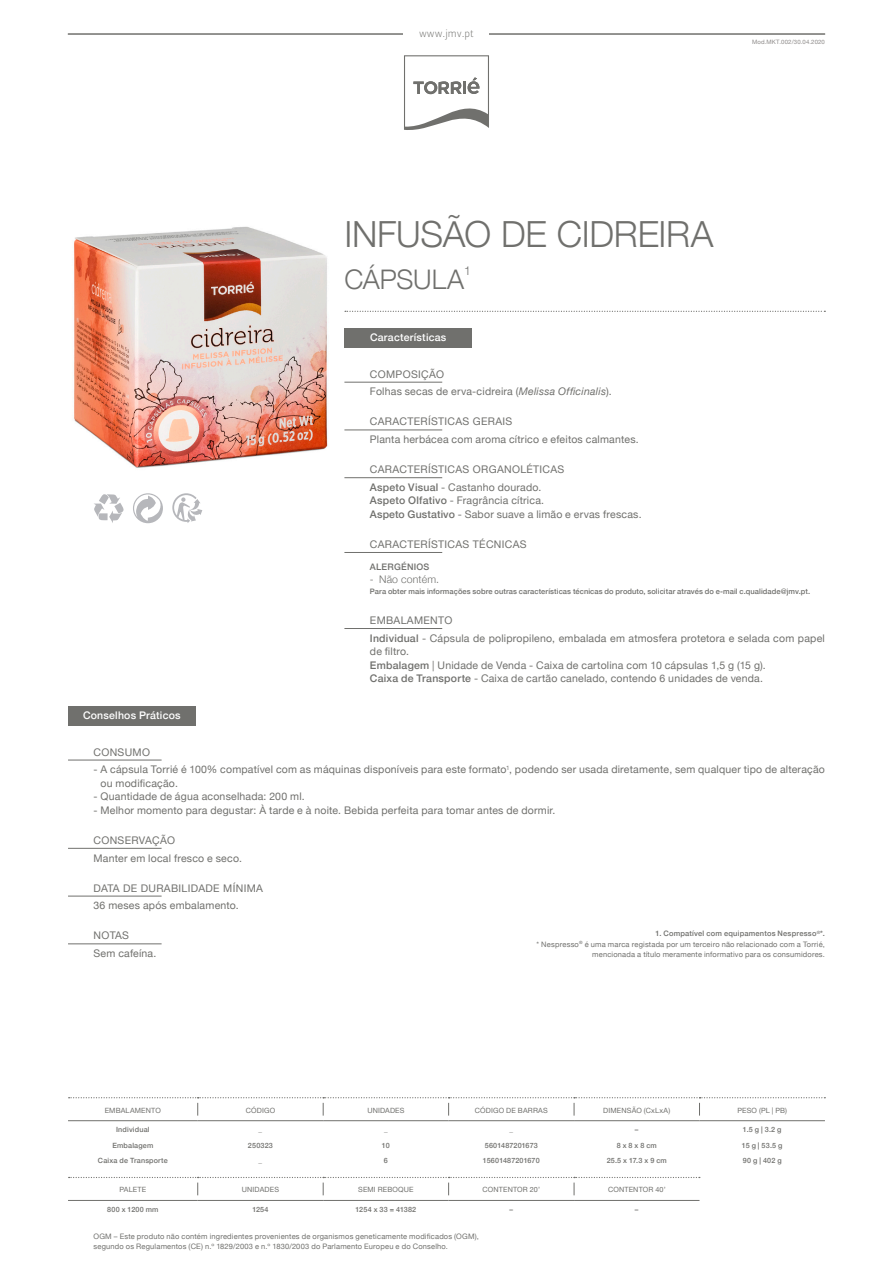
<style>
.page{position:relative;width:893px;height:1263px;background:#fff}
.page>*{position:absolute;margin:0;border:0;box-sizing:border-box;transform-origin:0 0}
.PS___Titulos___Produ{font:300 36px "Helvetica Neue";letter-spacing:-.01em;color:#70706d}
.PS___Titulos___Produ-2{font:300 27px "Helvetica Neue";letter-spacing:-.005em;color:#70706d}
.PS___Titulos___Produ-3{font:300 12.3px "Helvetica Neue";color:#70706d}
.PS___Texto_Geral__Id{font:10.5px/13.5px "Helvetica Neue";letter-spacing:.02em;color:#70706d}
.PS___Titulos___Regua{font:10.5px "Helvetica Neue";letter-spacing:.03em;color:#70706d}
.PS___Titulos___Caixa{font:500 10.5px "Helvetica Neue";letter-spacing:.02em;color:#fff}
.t1{font:300 10.5px "Helvetica Neue";letter-spacing:.02em;color:#70706d}
.t2{font:10.5px "Leitura Sans Grot 1";color:#70706d}
.PS___Texto_Geral___M{font:500 9px "Helvetica Neue";letter-spacing:.025em;color:#70706d}
.t3{font:7.5px/10.5px "Helvetica Neue";letter-spacing:.025em;color:#70706d}
.PS___Texto_Geral__Id-2{font:500 7.5px "Helvetica Neue";letter-spacing:.01em;color:#70706d}
.PS___Tabelas___Texto{font:500 7.2px "Helvetica Neue";letter-spacing:.025em;color:#70706d}
.PS___Tabelas___First{font:7.2px "Helvetica Neue";letter-spacing:.025em;color:#70706d}
.PS___Tabelas___Notas{font:6px "Helvetica Neue";letter-spacing:.025em;color:#8d8a89}
.s1{font-style:italic}
.s2{font-weight:500}
</style>
<div class="page">
<img style="left:74px;top:226px;width:254px;height:298px">
<svg style="left:345px;top:311px;width:480px;height:1px"></svg>
<hr style="left:344px;top:382px;width:98px;height:1px;background:#70706d">
<hr style="left:344px;top:430px;width:98px;height:1px;background:#70706d">
<hr style="left:344px;top:477px;width:98px;height:1px;background:#70706d">
<hr style="left:344px;top:552px;width:98px;height:1px;background:#70706d">
<hr style="left:344px;top:628px;width:98px;height:1px;background:#70706d">
<hr style="left:68px;top:760px;width:94px;height:1px;background:#70706d">
<hr style="left:68px;top:848px;width:94px;height:1px;background:#70706d">
<hr style="left:68px;top:896px;width:94px;height:1px;background:#70706d">
<hr style="left:68px;top:943px;width:94px;height:1px;background:#70706d">
<div style="left:344px;top:328px;width:128px;height:20px;background:#70706d"></div>
<div style="left:68px;top:706px;width:128px;height:19px;background:#70706d"></div>
<hr style="left:68px;top:1120px;width:130px;height:1px;background:#70706d">
<hr style="left:198px;top:1120px;width:125px;height:1px;background:#70706d">
<hr style="left:323px;top:1120px;width:126px;height:1px;background:#70706d">
<hr style="left:449px;top:1120px;width:125px;height:1px;background:#70706d">
<hr style="left:574px;top:1120px;width:125px;height:1px;background:#70706d">
<hr style="left:699px;top:1120px;width:126px;height:1px;background:#70706d">
<svg style="left:69px;top:1097px;width:756px;height:18px"></svg>
<hr style="left:68px;top:1200px;width:130px;height:1px;background:#70706d">
<hr style="left:198px;top:1200px;width:125px;height:1px;background:#70706d">
<hr style="left:323px;top:1200px;width:126px;height:1px;background:#70706d">
<hr style="left:449px;top:1200px;width:125px;height:1px;background:#70706d">
<hr style="left:574px;top:1200px;width:125px;height:1px;background:#70706d">
<svg style="left:69px;top:1177px;width:631px;height:18px"></svg>
<hr style="left:68px;top:34px;width:336px;height:1px;background:#70706d">
<hr style="left:487px;top:34px;width:338px;height:1px;background:#70706d">
<div style="left:404px;top:17px;width:85px;height:34px;background:#fff"></div>
<svg style="left:404px;top:55px;width:85px;height:75px"></svg>
<svg style="left:133px;top:493px;width:30px;height:30px"></svg>
<svg style="left:94px;top:494px;width:30px;height:29px"></svg>
<svg style="left:172px;top:493px;width:30px;height:30px"></svg>
<p class="t2" style="left:419px;top:27px;width:56px">www.jmv.pt</p>
<p class="PS___Tabelas___Notas" style="left:752px;top:39px;width:74px">Mod.M KT.002/30.04.2020</p>
<p class="PS___Titulos___Produ" style="left:344px;top:213px;width:370px">INFUSÃO DE CIDREIRA</p>
<p class="PS___Titulos___Produ-2" style="left:344px;top:263px;width:121px">CÁPSULA</p>
<p class="PS___Titulos___Produ-3" style="left:464px;top:263px;width:8px">1</p>
<p class="PS___Titulos___Caixa" style="left:370px;top:329px;width:78px">Características</p>
<p class="PS___Titulos___Regua" style="left:370px;top:368px;width:76px">Composição</p>
<p class="PS___Texto_Geral__Id" style="left:370px;top:385px;width:243px">Folhas secas de erva-cidreira (<span class="s1">Melissa Officinalis</span>).</p>
<p class="PS___Titulos___Regua" style="left:370px;top:415px;width:144px">Características Gerais</p>
<p class="PS___Texto_Geral__Id" style="left:370px;top:432px;width:270px">Planta herbácea com aroma cítrico e efeitos calmantes.</p>
<p class="PS___Titulos___Regua" style="left:370px;top:463px;width:196px">Características Organoléticas</p>
<p class="PS___Texto_Geral__Id" style="left:370px;top:480px;width:173px"><span class="s2">Aspeto Visual</span> - Castanho dourado.</p>
<p class="PS___Texto_Geral__Id" style="left:370px;top:494px;width:176px"><span class="s2">Aspeto Olfativo</span> - Fragrância cítrica.</p>
<p class="PS___Texto_Geral__Id" style="left:370px;top:507px;width:273px"><span class="s2">Aspeto Gustativo</span> - Sabor suave a limão e ervas frescas.</p>
<p class="PS___Titulos___Regua" style="left:370px;top:538px;width:158px">Características Téc nicas</p>
<p class="PS___Texto_Geral___M" style="left:370px;top:559px;width:61px">ALERGÉNIOS</p>
<p class="t1" style="left:370px;top:573px;width:71px">- Não contém.</p>
<p class="PS___Texto_Geral__Id-2" style="left:370px;top:585px;width:442px">Para obter mais informações sobre outras características técnicas do produto, solicitar através do e-mail c.qualidade@jmv.pt.</p>
<p class="PS___Titulos___Regua" style="left:370px;top:614px;width:33px">EM BALAMENTO</p>
<p class="PS___Texto_Geral__Id" style="left:370px;top:631px;width:456px"><span class="s2">Individual</span> - Cápsula de polipropileno, embalada em atmosfera protetora e selada com papel de filtro.</p>
<p class="PS___Texto_Geral__Id" style="left:370px;top:658px;width:397px"><span class="s2">Embalagem</span> | Unidade de Venda - Caixa de cartolina com 10 cápsulas 1,5 g (15 g).</p>
<p class="PS___Texto_Geral__Id" style="left:370px;top:672px;width:395px"><span class="s2">Caixa de Transporte</span> - Caixa de cartão canelado, contendo 6 unidades de venda.</p>
<p class="PS___Titulos___Caixa" style="left:83px;top:707px;width:99px">Conselhos Práticos</p>
<p class="PS___Titulos___Regua" style="left:94px;top:745px;width:58px">Consu mo</p>
<p class="PS___Texto_Geral__Id" style="left:101px;top:763px;width:726px;text-indent:-7px">- A cápsula Torrié é 100% compatível com as máquinas disponíveis para este formato<sup>1</sup>, podendo ser usada diretamente, sem qualquer tipo de alteração ou modificação.</p>
<p class="PS___Texto_Geral__Id" style="left:94px;top:790px;width:213px">- Quantidade de água aconselhada: 200 ml.</p>
<p class="PS___Texto_Geral__Id" style="left:94px;top:803px;width:463px">- M elhor momento para degustar: À tarde e à noite. Bebida perfeita para tomar antes de dormir.</p>
<p class="PS___Titulos___Regua" style="left:94px;top:834px;width:83px">Conservação</p>
<p class="PS___Texto_Geral__Id" style="left:94px;top:851px;width:150px">M anter em local fresco e seco.</p>
<p class="PS___Titulos___Regua" style="left:94px;top:881px;width:171px">Data de Du rabilidade M ínima</p>
<p class="PS___Texto_Geral__Id" style="left:94px;top:899px;width:147px">36 meses após embalamento.</p>
<p class="PS___Titulos___Regua" style="left:94px;top:929px;width:8px">NOTAS</p>
<p class="PS___Texto_Geral__Id" style="left:94px;top:946px;width:64px">Sem cafeína.</p>
<p class="PS___Texto_Geral__Id-2" style="left:655px;top:927px;width:171px">1. Compatível com equipamentos Nespresso<sup>®</sup>*.</p>
<p class="t3" style="left:537px;top:938px;width:290px">* Nespresso<sup>®</sup> é uma marca registada por um terceiro não relacionado com a Torrié,</p>
<p class="t3" style="left:592px;top:949px;width:234px">mencionada a título meramente informativo para os consumidores.</p>
<p class="PS___Tabelas___First" style="left:105px;top:1106px;width:58px">Embalamento</p>
<p class="PS___Tabelas___First" style="left:246px;top:1106px;width:31px">Código</p>
<p class="PS___Tabelas___First" style="left:367px;top:1106px;width:39px">Unidades</p>
<p class="PS___Tabelas___First" style="left:475px;top:1106px;width:74px">Código de Barras</p>
<p class="PS___Tabelas___First" style="left:603px;top:1106px;width:11px">DIMENSÃO</p>
<p class="PS___Tabelas___First" style="left:644px;top:1106px;width:28px">(CxLxA)</p>
<p class="PS___Tabelas___First" style="left:738px;top:1106px;width:6px">PESO</p>
<p class="PS___Tabelas___First" style="left:759px;top:1106px;width:29px">(PL | PB)</p>
<p class="PS___Tabelas___Texto" style="left:116px;top:1123px;width:35px">Individual</p>
<p class="PS___Tabelas___Texto" style="left:259px;top:1123px;width:5px">_</p>
<p class="PS___Tabelas___Texto" style="left:384px;top:1123px;width:5px">_</p>
<p class="PS___Tabelas___Texto" style="left:509px;top:1123px;width:5px">_</p>
<p class="PS___Tabelas___Texto" style="left:635px;top:1123px;width:5px">–</p>
<p class="PS___Tabelas___Texto" style="left:743px;top:1123px;width:40px">1.5 g | 3.2 g</p>
<p class="PS___Tabelas___Texto" style="left:112px;top:1139px;width:43px">Embalagem</p>
<p class="PS___Tabelas___Texto" style="left:248px;top:1139px;width:26px">250323</p>
<p class="PS___Tabelas___Texto" style="left:382px;top:1139px;width:9px">10</p>
<p class="PS___Tabelas___Texto" style="left:485px;top:1139px;width:54px">5601487201673</p>
<p class="PS___Tabelas___Texto" style="left:617px;top:1139px;width:42px">8 x 8 x 8 cm</p>
<p class="PS___Tabelas___Texto" style="left:742px;top:1139px;width:42px">15 g | 53.5 g</p>
<p class="PS___Tabelas___Texto" style="left:98px;top:1155px;width:71px">Caixa de Transporte</p>
<p class="PS___Tabelas___Texto" style="left:259px;top:1155px;width:5px">_</p>
<p class="PS___Tabelas___Texto" style="left:384px;top:1155px;width:6px">6</p>
<p class="PS___Tabelas___Texto" style="left:483px;top:1155px;width:58px">15601487201670</p>
<p class="PS___Tabelas___Texto" style="left:607px;top:1155px;width:62px">25.5 x 17.3 x 9 cm</p>
<p class="PS___Tabelas___Texto" style="left:743px;top:1155px;width:40px">90 g | 402 g</p>
<p class="PS___Tabelas___First" style="left:119px;top:1185px;width:28px">Palete</p>
<p class="PS___Tabelas___First" style="left:242px;top:1185px;width:39px">Unidades</p>
<p class="PS___Tabelas___First" style="left:358px;top:1185px;width:57px">Semi Reboqu e</p>
<p class="PS___Tabelas___First" style="left:483px;top:1185px;width:12px">CONTENTOR</p>
<p class="PS___Tabelas___First" style="left:530px;top:1185px;width:12px">20’</p>
<p class="PS___Tabelas___First" style="left:608px;top:1185px;width:12px">CONTENTOR</p>
<p class="PS___Tabelas___First" style="left:655px;top:1185px;width:12px">40’</p>
<p class="PS___Tabelas___Texto" style="left:107px;top:1203px;width:53px">800 x 1200 mm</p>
<p class="PS___Tabelas___Texto" style="left:252px;top:1203px;width:18px">1254</p>
<p class="PS___Tabelas___Texto" style="left:356px;top:1203px;width:62px">1254 x 33 = 41382</p>
<p class="PS___Tabelas___Texto" style="left:509px;top:1203px;width:5px">–</p>
<p class="PS___Tabelas___Texto" style="left:635px;top:1203px;width:5px">–</p>
<p class="t3" style="left:94px;top:1230px;width:387px">OGM – Este produto não contém ingredientes provenientes de organismos geneticamente modificados (OGM), segundo os Regulamentos (CE) n.º 1829/2003 e n.º 1830/2003 do Parlamento Europeu e do Conselho.</p>
</div>
